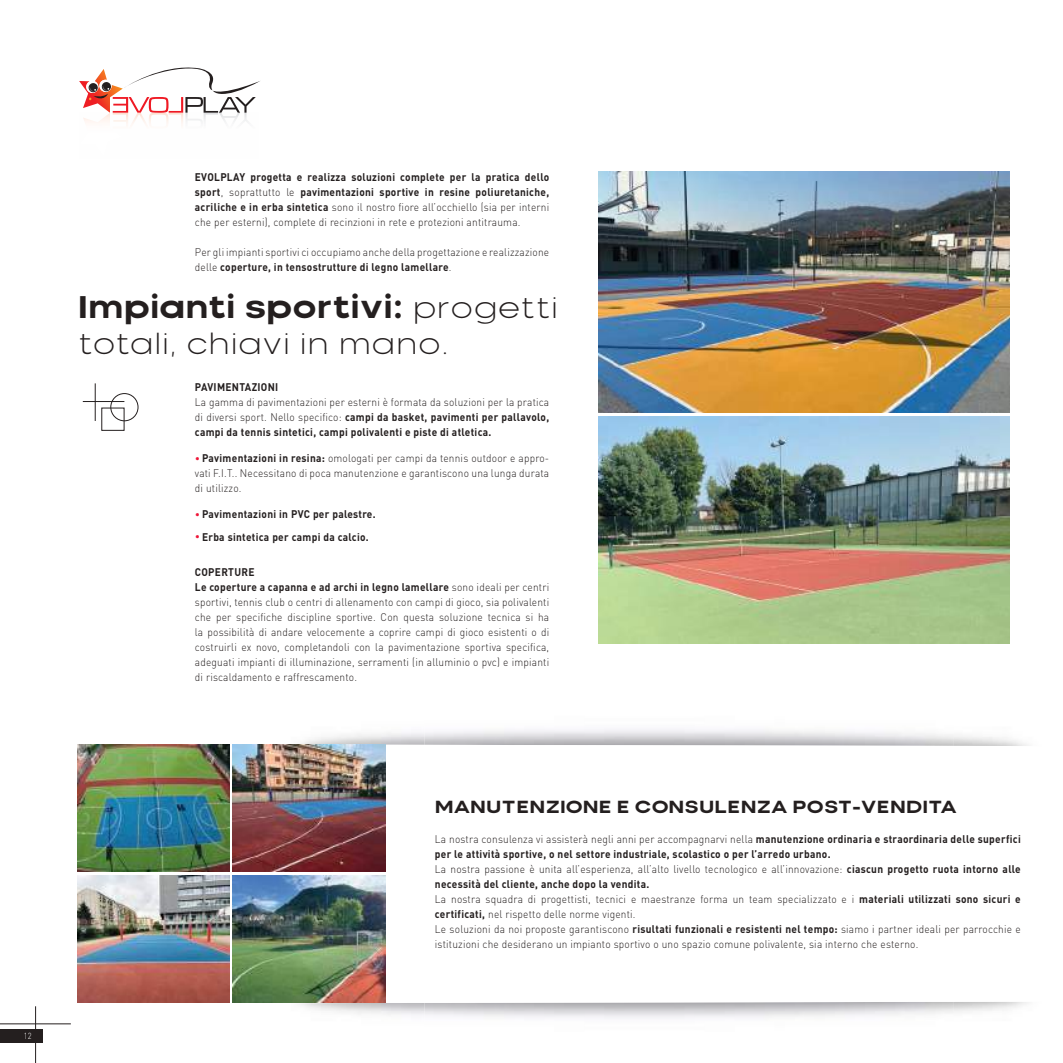
<style>
.page{position:relative;width:1063px;height:1063px;background:#fff}
.page>*{position:absolute;margin:0;border:0;box-sizing:border-box;transform-origin:0 0}
.t1{font:800 expanded 31.25px "Nominee";color:#241f1f}
.t2{font:200 expanded 28.75px "Nominee";letter-spacing:-.015em;color:#241f1f}
.t3{font:800 expanded 17.5px "Nominee";color:#241f1f}
.t4{font:300 11px/15px "DIN";letter-spacing:.02em;color:#241f1f;scale:.92 1}
.t5{font:700 11px/15px "DIN";letter-spacing:.03em;color:#241f1f;text-align:justify;scale:.92 1}
.t6{font:300 8.75px "DIN";color:#fff;scale:.85 1}
.s1{font-weight:300}
.s2{font-weight:700}
.s3{font-weight:200;font-size:28.75px}
</style>
<div class="page">
<hr style="left:0;top:1024px;width:71px;height:1px;background:#241f1f">
<hr style="left:35px;top:1006px;width:1px;height:57px;background:#241f1f">
<div style="left:0;top:1030px;width:43px;height:13px;background:#241f1f"></div>
<svg style="left:385px;top:912px;width:648px;height:91px"></svg>
<svg style="left:385px;top:744px;width:648px;height:91px"></svg>
<hr style="left:95px;top:383px;width:1px;height:38px;background:#241f1f">
<div style="left:102px;top:408px;width:22px;height:23px;border:1px solid #241f1f"></div>
<hr style="left:83px;top:401px;width:41px;height:1px;background:#241f1f">
<div style="left:111px;top:393px;width:27px;height:28px;border:1px solid #241f1f;border-radius:50%"></div>
<img style="left:123px;top:114px;width:60px;height:10px">
<img style="left:185px;top:114px;width:50px;height:8px">
<img style="left:235px;top:114px;width:13px;height:8px">
<img style="left:83px;top:114px;width:40px;height:9px">
<svg style="left:79px;top:68px;width:181px;height:46px"></svg>
<img style="left:599px;top:172px;width:411px;height:241px">
<img style="left:599px;top:417px;width:411px;height:227px">
<img style="left:233px;top:875px;width:152px;height:128px">
<img style="left:77px;top:875px;width:152px;height:128px">
<img style="left:233px;top:744px;width:152px;height:128px">
<img style="left:77px;top:744px;width:152px;height:128px">
<p class="t6" style="left:24px;top:1031px;width:10px">12</p>
<p class="t5" style="left:195px;top:169px;width:387px">EVOLPLAY progetta e realizza soluzioni complete per la pratica dello sport<span class="s1">, soprattutto le</span> pavimentazioni sportive in resine poliuretaniche, acriliche e in erba sintetica <span class="s1">sono il nostro fiore all’occhiello (sia per interni che per esterni), complete di recinzioni in rete e protezioni antitrauma.</span></p>
<p class="t4" style="left:195px;top:244px;width:387px">Per gli impianti sportivi ci occupiamo anche della progettazione e realizzazione delle <span class="s2">coperture, in tensostrutture di legno lamellare</span>.</p>
<h1 class="t1" style="left:78px;top:288px;width:482px">Impianti sportivi: <span class="s3">progetti</span></h1>
<h2 class="t2" style="left:78px;top:327px;width:373px">totali, chiavi in mano.</h2>
<p class="t5" style="left:195px;top:379px;width:92px">PAVIMENTAZIONI</p>
<p class="t4" style="left:195px;top:394px;width:387px;text-align:justify">La gamma di pavimentazioni per esterni è formata da soluzioni per la pratica di diversi sport. Nello specifico: <span class="s2">campi da basket, pavimenti per pallavolo, campi da tennis sintetici, campi polivalenti e piste di atletica.</span></p>
<p class="t4" style="left:195px;top:451px;width:387px;text-align:justify"><sup>.</sup> <span class="s2">Pavimentazioni in resina:</span> omologati per campi da tennis outdoor e appro&shy;vati F.I.T.. Necessitano di poca manutenzione e garantiscono una lunga durata di utilizzo.</p>
<p class="t5" style="left:195px;top:503px;width:198px;line-height:22.5px"><sup>.</sup> Pavimentazioni in PVC per palestre. <sup>.</sup> Erba sintetica per campi da calcio.</p>
<p class="t4" style="left:195px;top:564px;width:387px"><span class="s2">COPERTURE<br>Le coperture a capanna e ad archi in legno lamellare</span> sono ideali per centri sportivi, tennis club o centri di allenamento con campi di gioco, sia polivalenti che per specifiche discipline sportive. Con questa soluzione tecnica si ha la possibilità di andare velocemente a coprire campi di gioco esistenti o di costruirli ex novo, completandoli con la pavimentazione sportiva specifica, adeguati impianti di illuminazione, serramenti (in alluminio o pvc) e impianti di riscaldamento e raffrescamento.</p>
<h3 class="t3" style="left:435px;top:796px;width:523px">MANUTENZIONE E CONSULENZA POST-VENDITA</h3>
<p class="t4" style="left:435px;top:831px;width:638px">La nostra consulenza vi assisterà negli anni per accompagnarvi nella <span class="s2">manutenzione ordinaria e straordinaria delle superfici per le attività sportive, o nel settore industriale, scolastico o per l’arredo urbano.<br></span>La nostra passione è unita all’esperienza, all’alto livello tecnologico e all’innovazione: <span class="s2">ciascun progetto ruota intorno alle necessità del cliente, anche dopo la vendita.<br></span>La nostra squadra di progettisti, tecnici e maestranze forma un team specializzato e i <span class="s2">materiali utilizzati sono sicuri e certificati,</span> nel rispetto delle norme vigenti.<br>Le soluzioni da noi proposte garantiscono <span class="s2">risultati funzionali e resistenti nel tempo:</span> siamo i partner ideali per parrocchie e istituzioni che desiderano un impianto sportivo o uno spazio comune polivalente, sia interno che esterno.</p>
</div>
